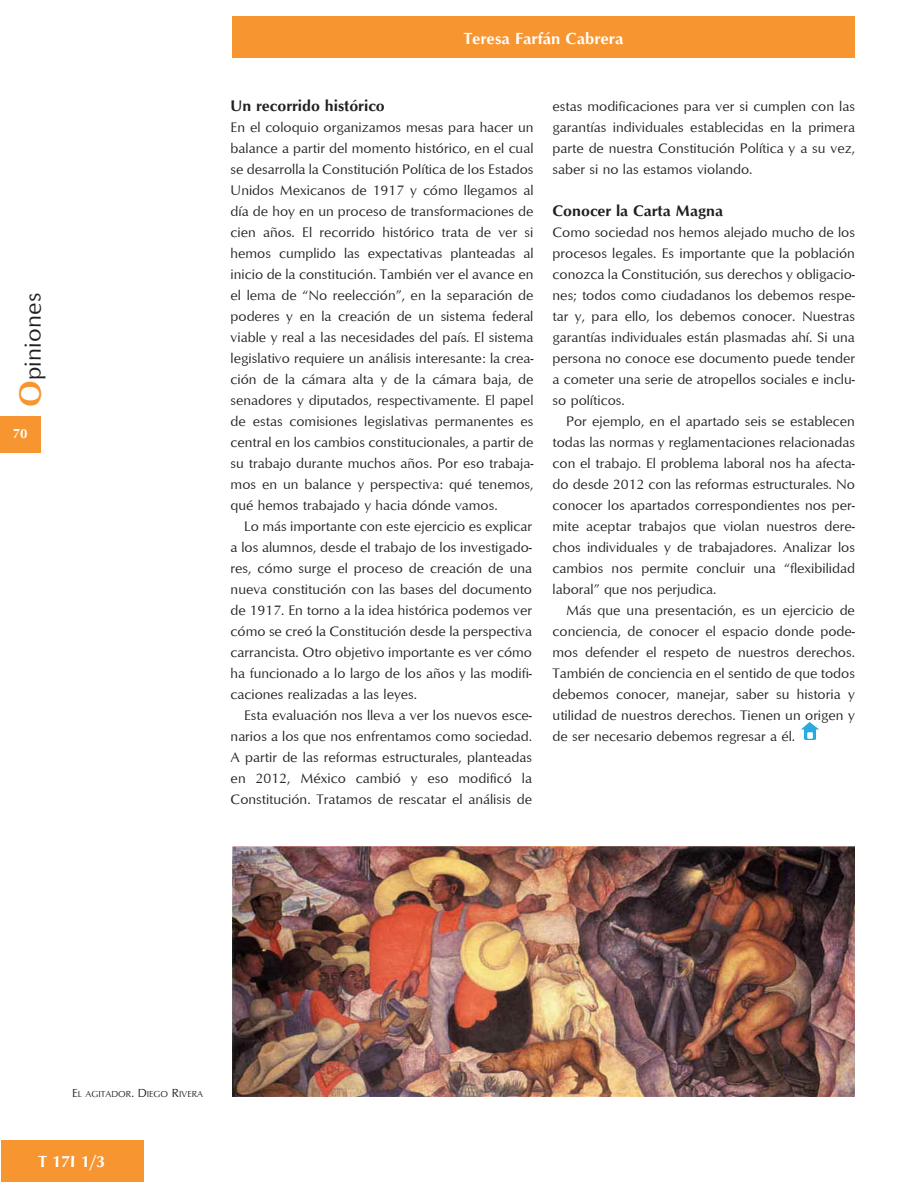
<style>
.page{position:relative;width:918px;height:1188px;background:#fff}
.page>*{position:absolute;margin:0;border:0;box-sizing:border-box;transform-origin:0 0}
.t1{font:24px "Optimum";letter-spacing:.01em;color:#231f20}
.t2{font:700 16.5px "Optimum";color:#fff}
.subtitulo{font:700 15.75px "Optimum";color:#231f20}
.cuerpo_de_texto{font:14.25px/21px "Optimum";color:#231f20;text-align:justify}
.cuerpo_de_textosin_s{font:14.25px/21px "Optimum";color:#231f20;text-align:justify}
.folio{font:700 13.5px "Optimum";color:#fff}
.pies_de_foto{font:9px "Optimum";color:#231f20}
.s1{font-weight:700;font-size:31.5px;color:#f79530}
.s2{font-size:12px}
</style>
<div class="page">
<div style="left:0;top:417px;width:41px;height:36px;background:#f79530"></div>
<div style="left:232px;top:16px;width:623px;height:42px;background:#f79530"></div>
<div style="left:1px;top:1140px;width:142px;height:42px;background:#f79530"></div>
<img style="left:232px;top:846px;width:623px;height:250px">
<img style="left:802px;top:722px;width:17px;height:17px">
<h1 class="t1" style="left:18px;top:407px;width:116px;rotate:-90deg"><span class="s1">O</span>piniones</h1>
<p class="folio" style="left:13px;top:426px;width:16px">70</p>
<p class="t2" style="left:464px;top:28px;width:161px">Teresa Farfán Cabrera</p>
<p class="subtitulo" style="left:231px;top:97px;width:156px">Un recorrido histórico</p>
<p class="cuerpo_de_textosin_s" style="left:231px;top:116px;width:304px">En el coloquio organizamos mesas para hacer un balance a partir del momento histórico, en el cual se desarrolla la Constitución Política de los Estados Unidos Mexicanos de 1917 y cómo llegamos al día de hoy en un proceso de transformaciones de cien años. El recorrido histórico trata de ver si hemos cumplido las expectativas planteadas al inicio de la constitución. También ver el avance en el lema de “No reelección”, en la separación de poderes y en la creación de un sistema federal viable y real a las necesidades del país. El sistema legislativo requiere un análisis interesante: la crea&shy;ción de la cámara alta y de la cámara baja, de senadores y diputados, respectivamente. El papel de estas comisiones legislativas permanentes es central en los cambios constitucionales, a partir de su trabajo durante muchos años. Por eso trabaja&shy;mos en un balance y perspectiva: qué tenemos, qué hemos trabajado y hacia dónde vamos.</p>
<p class="cuerpo_de_texto" style="left:231px;top:515px;width:303px;text-indent:14px">Lo más importante con este ejercicio es explicar a los alumnos, desde el trabajo de los investigado&shy;res, cómo surge el proceso de creación de una nueva constitución con las bases del documento de 1917. En torno a la idea histórica podemos ver cómo se creó la Constitución desde la perspectiva carrancista. Otro objetivo importante es ver cómo ha funcionado a lo largo de los años y las modifi&shy;caciones realizadas a las leyes.</p>
<p class="cuerpo_de_texto" style="left:231px;top:704px;width:303px;text-indent:14px">Esta evaluación nos lleva a ver los nuevos esce&shy;narios a los que nos enfrentamos como sociedad.<br>A partir de las reformas estructurales, planteadas en 2012, México cambió y eso modificó la Constitución. Tratamos de rescatar el análisis de</p>
<p class="cuerpo_de_texto" style="left:553px;top:95px;width:304px">estas modificaciones para ver si cumplen con las garantías individuales establecidas en la primera parte de nuestra Constitución Política y a su vez, saber si no las estamos violando.</p>
<p class="subtitulo" style="left:553px;top:202px;width:172px">Conocer la Carta Magna</p>
<p class="cuerpo_de_textosin_s" style="left:553px;top:221px;width:304px">Como sociedad nos hemos alejado mucho de los procesos legales. Es importante que la población conozca la Constitución, sus derechos y obligacio&shy;nes; todos como ciudadanos los debemos respe&shy;tar y, para ello, los debemos conocer. Nuestras garantías individuales están plasmadas ahí. Si una persona no conoce ese documento puede tender a cometer una serie de atropellos sociales e inclu&shy;so políticos.</p>
<p class="cuerpo_de_texto" style="left:553px;top:410px;width:304px;text-indent:14px">Por ejemplo, en el apartado seis se establecen todas las normas y reglamentaciones relacionadas con el trabajo. El problema laboral nos ha afecta&shy;do desde 2012 con las reformas estructurales. No conocer los apartados correspondientes nos per&shy;mite aceptar trabajos que violan nuestros dere&shy;chos individuales y de trabajadores. Analizar los cambios nos permite concluir una “flexibilidad laboral” que nos perjudica.</p>
<p class="cuerpo_de_texto" style="left:553px;top:599px;width:304px;text-indent:14px">Más que una presentación, es un ejercicio de conciencia, de conocer el espacio donde pode&shy;mos defender el respeto de nuestros derechos.<br>También de conciencia en el sentido de que todos debemos conocer, manejar, saber su historia y utilidad de nuestros derechos. Tienen un origen y de ser necesario debemos regresar a él.</p>
<p class="pies_de_foto" style="left:72px;top:1089px;width:133px"><span class="s2">E</span>L AGITADOR<span class="s2">. D</span>IEGO <span class="s2">R</span>IVERA</p>
<p class="t2" style="left:39px;top:1152px;width:68px">T 17I 1/3</p>
</div>
